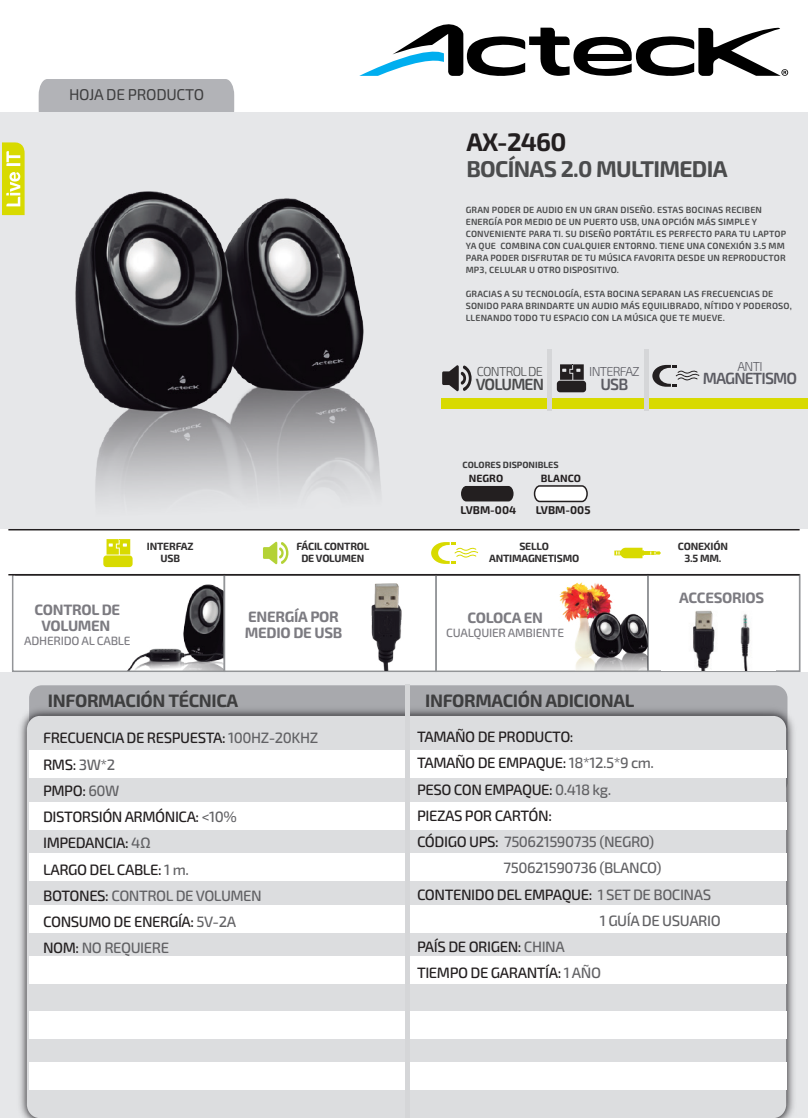
<style>
.page{position:relative;width:808px;height:1118px;background:#fff}
.page>*{position:absolute;margin:0;border:0;box-sizing:border-box;transform-origin:0 0}
.t1{font:700 25.35px "Exo 2.0";letter-spacing:-.03em;color:#231f20}
.t2{font:700 22.8px "Exo 2.0";letter-spacing:-.03em;color:#4b4c4d}
.t3{font:700 18px "Exo 2.0";letter-spacing:-.02em;color:#3e3e3f}
.t4{font:600 16.2px "Exo 2.0";letter-spacing:-.055em;color:#5b5b62}
.t5{font:600 16.2px "Exo 2.0";letter-spacing:-.055em;color:#494a4b}
.t6{font:15.6px "Exo 2.0";letter-spacing:-.02em;color:#3e3e3f}
.t7{font:500 15px/26.2px "Exo 2.0";letter-spacing:-.03em;color:#231f20}
.t8{font:500 15px "Exo 2.0";letter-spacing:-.03em;color:#616164}
.t9{font:700 15px/16px "Exo 2.0";letter-spacing:-.02em;color:#7c7b81}
.t10{font:300 13.05px "Exo 2.0";letter-spacing:-.055em;color:#5b5b62}
.t11{font:300 13.05px "Exo 2.0";letter-spacing:-.055em;color:#494a4b}
.t12{font:500 12px "Exo 2.0";letter-spacing:-.02em;color:#7c7b81}
.t13{font:700 11.25px "Exo 2.0";color:#231f20}
.t14{font:700 10.5px/12px "Exo 2.0";letter-spacing:-.02em;color:#312f30;text-align:center}
.t15{font:700 10.5px "Exo 2.0";color:#231f20}
.t16{font:600 9px/12px "Exo 2.0";letter-spacing:.015em;color:#494a4b}
.t17{font:700 9px "Exo 2.0";color:#3c3c3d}
.s1{color:#616164}
.s2{color:#231f20}
</style>
<div class="page">
<div style="left:39px;top:79px;width:195px;height:33px;background:#b2b3b7"></div>
<div style="left:0;top:112px;width:808px;height:1006px;background:#e6e7e9"></div>
<div style="left:0;top:528px;width:808px;height:143px;background:#fff"></div>
<div style="left:29px;top:685px;width:758px;height:110px;background:#a8a9ad;border-radius:13px"></div>
<svg style="left:359px;top:24px;width:429px;height:52px"></svg>
<svg style="left:2px;top:142px;width:23px;height:73px;background:#dfe136"></svg>
<svg style="left:461px;top:486px;width:52px;height:15px"></svg>
<svg style="left:533px;top:485px;width:55px;height:18px"></svg>
<div style="left:441px;top:398px;width:367px;height:11px;background:#d8da00"></div>
<hr style="left:547px;top:350px;width:4px;height:60px;background:#d5d6d8">
<hr style="left:644px;top:350px;width:4px;height:60px;background:#d5d6d8">
<img style="left:19px;top:703px;width:775px;height:415px">
<div style="left:27px;top:716px;width:759px;height:402px;background:#dcdddf;border-radius:13px"></div>
<div style="left:29px;top:750px;width:757px;height:28px;background:#fff"></div>
<div style="left:29px;top:802px;width:757px;height:27px;background:#fff"></div>
<div style="left:29px;top:853px;width:757px;height:28px;background:#fff"></div>
<div style="left:29px;top:905px;width:757px;height:27px;background:#fff"></div>
<div style="left:29px;top:956px;width:757px;height:28px;background:#fff"></div>
<div style="left:29px;top:1010px;width:757px;height:28px;background:#fff"></div>
<div style="left:29px;top:1062px;width:757px;height:28px;background:#fff"></div>
<hr style="left:405px;top:684px;width:4px;height:434px;background:#d5d6d8">
<img style="left:128px;top:584px;width:94px;height:85px">
<div style="left:12px;top:574px;width:213px;height:98px;border:2px solid #939598"></div>
<div style="left:224px;top:574px;width:213px;height:98px;border:2px solid #939598"></div>
<div style="left:435px;top:574px;width:213px;height:98px;border:2px solid #939598"></div>
<div style="left:647px;top:574px;width:153px;height:98px;border:2px solid #939598"></div>
<img style="left:359px;top:583px;width:53px;height:87px">
<img style="left:558px;top:579px;width:89px;height:91px">
<img style="left:662px;top:610px;width:113px;height:60px">
<img style="left:40px;top:191px;width:368px;height:365px">
<svg style="left:263px;top:542px;width:25px;height:22px"></svg>
<svg style="left:106px;top:539px;width:24px;height:15px"></svg>
<div style="left:103px;top:555px;width:30px;height:12px;background:#d8da00;border-radius:3px"></div>
<svg style="left:560px;top:364px;width:23px;height:16px"></svg>
<div style="left:557px;top:381px;width:29px;height:11px;background:#231f20;border-radius:3px"></div>
<svg style="left:442px;top:365px;width:29px;height:26px"></svg>
<svg style="left:614px;top:547px;width:46px;height:11px"></svg>
<svg style="left:431px;top:542px;width:47px;height:22px"></svg>
<svg style="left:652px;top:365px;width:47px;height:22px"></svg>
<hr style="left:8px;top:529px;width:791px;height:1px;background:#231f20">
<hr style="left:8px;top:574px;width:791px;height:1px;background:#231f20">
<h3 class="t6" style="left:69px;top:86px;width:136px">HOJA DE PRODUCTO</h3>
<h1 class="t1" style="left:466px;top:127px;width:102px">AX-2460</h1>
<h2 class="t2" style="left:466px;top:155px;width:263px">BOCÍNAS 2.0 MULTIMEDIA</h2>
<p class="t16" style="left:466px;top:204px;width:322px">GRAN PODER DE AUDIO EN UN GRAN DISEÑO. ESTAS BOCINAS RECIBEN ENERGÍA POR MEDIO DE UN PUERTO USB, UNA OPCIÓN MÁS SIMPLE Y CONVENIENTE PARA TI. SU DISEÑO PORTÁTIL ES PERFECTO PARA TU LAPTOP YA QUE COMBINA CON CUALQUIER ENTORNO. TIENE UNA CONEXIÓN 3.5 MM PARA PODER DISFRUTAR DE TU MÚSICA FAVORITA DESDE UN REPRODUCTOR MP3, CELULAR U OTRO DISPOSITIVO.</p>
<p class="t16" style="left:466px;top:288px;width:327px">GRACIAS A SU TECNOLOGÍA, ESTA BOCINA SEPARAN LAS FRECUENCIAS DE<br>SONIDO PARA BRINDARTE UN AUDIO MÁS EQUILIBRADO, NÍTIDO Y PODEROSO,<br>LLENANDO TODO TU ESPACIO CON LA MÚSICA QUE TE MUEVE.</p>
<h3 class="t11" style="left:477px;top:364px;width:68px">CONTROL DE</h3>
<h3 class="t5" style="left:475px;top:374px;width:70px">VOLUMEN</h3>
<h3 class="t10" style="left:589px;top:364px;width:52px">INTERFAZ</h3>
<h3 class="t4" style="left:600px;top:374px;width:29px">USB</h3>
<p class="t17" style="left:462px;top:459px;width:98px">COLORES DISPONIBLES</p>
<p class="t13" style="left:460px;top:503px;width:57px">LVBM-004</p>
<p class="t15" style="left:469px;top:472px;width:36px">NEGRO</p>
<p class="t15" style="left:541px;top:472px;width:41px">BLANCO</p>
<p class="t13" style="left:536px;top:503px;width:56px">LVBM-005</p>
<h3 class="t10" style="left:737px;top:358px;width:27px">ANTI</h3>
<h3 class="t4" style="left:702px;top:369px;width:96px">MAGNETISMO</h3>
<h3 class="t9" style="left:35px;top:602px;width:87px;text-align:center">CONTROL DE<br>VOLUMEN</h3>
<h3 class="t12" style="left:24px;top:633px;width:108px">ADHERIDO AL CABLE</h3>
<p class="t14" style="left:147px;top:540px;width:48px">INTERFAZ<br>USB</p>
<p class="t14" style="left:296px;top:540px;width:75px">FÁCIL CONTROL<br>DE VOLUMEN</p>
<p class="t14" style="left:489px;top:540px;width:92px">SELLO<br>ANTIMAGNETISMO</p>
<p class="t14" style="left:678px;top:540px;width:51px">CONEXIÓN<br>3.5 MM.</p>
<h3 class="t9" style="left:245px;top:609px;width:99px">ENERGÍA POR<br>MEDIO DE USB</h3>
<h3 class="t9" style="left:467px;top:610px;width:77px">COLOCA EN</h3>
<h3 class="t12" style="left:446px;top:625px;width:119px">CUALQUIER AMBIENTE</h3>
<h3 class="t9" style="left:679px;top:590px;width:87px">ACCESORIOS</h3>
<h3 class="t3" style="left:48px;top:690px;width:192px">INFORMACIÓN TÉCNICA</h3>
<h3 class="t3" style="left:425px;top:690px;width:210px">INFORMACIÓN ADICIONAL</h3>
<h3 class="t7" style="left:43px;top:725px;width:276px">FRECUENCIA DE RESPUESTA: <span class="s1">100HZ-20KHZ<br></span>RMS: <span class="s1">3W*2<br></span>PMPO: <span class="s1">60W<br></span>DISTORSIÓN ARMÓNICA: <span class="s1">&lt;10%<br></span>IMPEDANCIA: <span class="s1">4Ω<br></span>LARGO DEL CABLE: <span class="s1">1 m.<br></span>BOTONES: <span class="s1">CONTROL DE VOLUMEN<br></span>CONSUMO DE ENERGÍA: <span class="s1">5V-2A<br></span>NOM: <span class="s1">NO REQUIERE</span></h3>
<h3 class="t7" style="left:417px;top:724px;width:158px">TAMAÑO DE PRODUCTO:</h3>
<h3 class="t7" style="left:417px;top:750px;width:239px">TAMAÑO DE EMPAQUE: <span class="s1">18*12.5*9 cm.</span></h3>
<h3 class="t7" style="left:417px;top:776px;width:196px">PESO CON EMPAQUE: <span class="s1">0.418 kg.</span></h3>
<h3 class="t7" style="left:417px;top:802px;width:136px">PIEZAS POR CARTÓN:</h3>
<h3 class="t8" style="left:417px;top:833px;width:239px"><span class="s2">CÓDIGO UPS:</span> 750621590735 (NEGRO)</h3>
<h3 class="t8" style="left:503px;top:859px;width:160px">750621590736 (BLANCO)</h3>
<h3 class="t7" style="left:417px;top:881px;width:296px">CONTENIDO DEL EMPAQUE: <span class="s1">1 SET DE BOCINAS</span></h3>
<h3 class="t8" style="left:600px;top:911px;width:122px">1 GUÍA DE USUARIO</h3>
<h3 class="t7" style="left:417px;top:934px;width:149px">PAÍS DE ORIGEN: <span class="s1">CHINA</span></h3>
<h3 class="t7" style="left:417px;top:960px;width:185px">TIEMPO DE GARANTÍA: <span class="s1">1 AÑO</span></h3>
</div>
